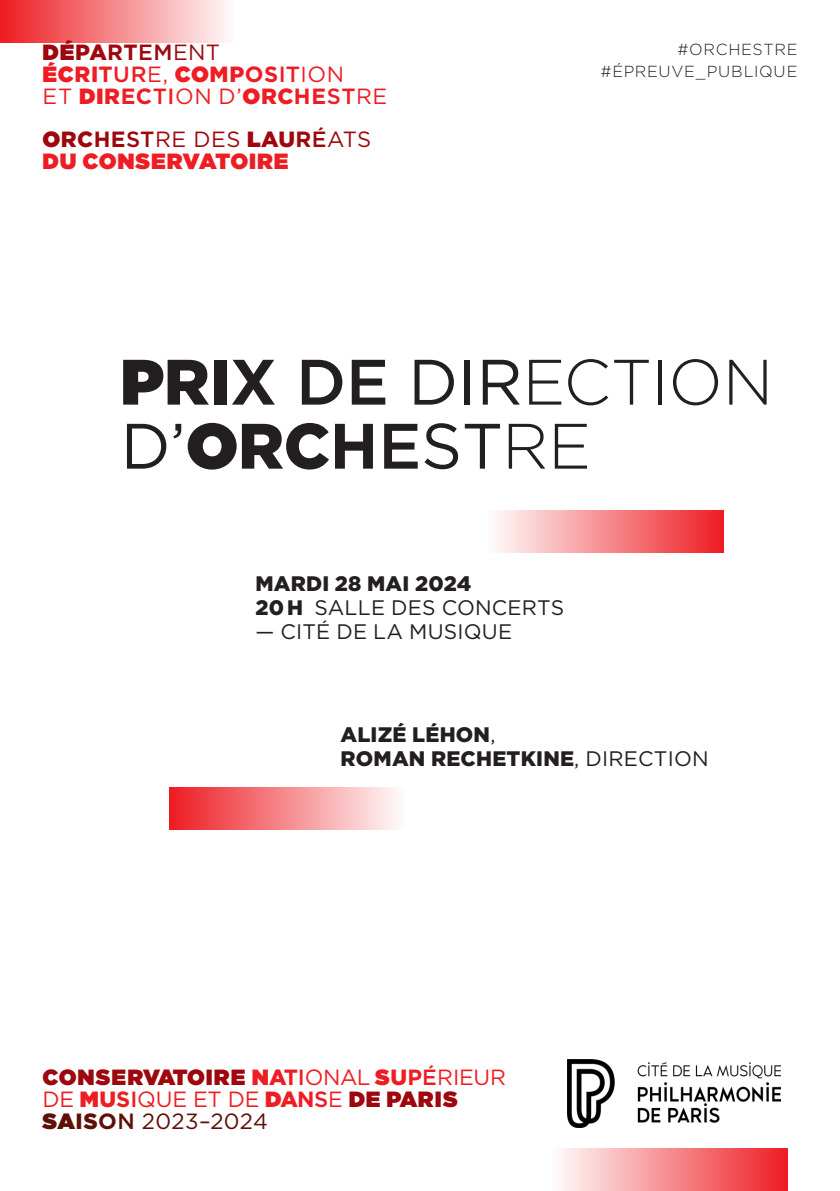
<style>
.page{position:relative;width:840px;height:1191px;background:#fff}
.page>*{position:absolute;margin:0;border:0;box-sizing:border-box;transform-origin:0 0}
._01-_Titre_couverture{font:300 64px/64px "Gotham";letter-spacing:-.005em;color:#231f20}
.t1{font:900 22px/22px "Gotham";letter-spacing:.035em;color:#9d070d}
.t2{font:22px/22px "Gotham";letter-spacing:.03em;color:#ee1d23}
.t3{font:900 22px/22px "Gotham";letter-spacing:.035em;color:#ee1d23}
.t4{font:900 21px/24px "Gotham";letter-spacing:.01em;color:#231f20}
.t5{font:21px "Gotham";letter-spacing:.01em;color:#231f20}
.t6{font:300 16px/22px "Gotham";letter-spacing:.045em;color:#231f20;text-align:right}
.s1{font-weight:900;color:#9d070d}
.s2{font-weight:700;color:#9d070d}
.s3{font-weight:500;color:#9d070d}
.s4{color:#9d070d}
.s5{font-weight:900}
.s6{font-weight:700}
.s7{font-weight:500}
.s8{font-weight:400;color:#9d070d}
.s9{font-weight:400}
.s10{color:#ee1d23}
.s11{font-weight:700;color:#ee1d23}
.s12{font-weight:500;color:#ee1d23}
.s13{font-weight:400;color:#ee1d23}
.s14{color:#5e1007}
.s15{font-weight:700;color:#5e1007}
.s16{font-weight:500;color:#5e1007}
.s17{font-weight:400;color:#5e1007}
</style>
<div class="page">
<div style="left:551px;top:1148px;width:236px;height:43px;background:linear-gradient(to right,#fefefe,#ee1f25)"></div>
<div style="left:488px;top:510px;width:235px;height:43px;background:linear-gradient(to right,#fefdfd,#ee1e24)"></div>
<div style="left:169px;top:787px;width:236px;height:43px;background:linear-gradient(to right,#ed1c22,#fefbfb)"></div>
<div style="left:0;top:0;width:235px;height:43px;background:linear-gradient(to right,#ee1c22,#fefcfc)"></div>
<img style="left:567px;top:1059px;width:213px;height:68px">
<p class="t2" style="left:43px;top:41px;width:346px"><span class="s1">DÉ</span><span class="s1">PA</span><span class="s2">RT</span><span class="s3">EM</span><span class="s4">ENT<br></span><span class="s5">ÉC</span><span class="s5">RI</span><span class="s6">T</span><span class="s7">UR</span>E, <span class="s5">CO</span><span class="s5">MP</span><span class="s6">OS</span><span class="s7">IT</span>ION<br>ET <span class="s5">DI</span><span class="s5">R</span><span class="s6">EC</span><span class="s7">TI</span>ON D’<span class="s5">O</span><span class="s5">RC</span><span class="s6">HE</span><span class="s7">ST</span>RE</p>
<p class="t3" style="left:43px;top:128px;width:330px"><span class="s4">O</span><span class="s4">RC</span><span class="s2">HE</span><span class="s3">ST</span><span class="s8">RE DES</span> <span class="s4">L</span><span class="s4">AU</span><span class="s2">R</span><span class="s3">É</span><span class="s8">ATS<br></span>DU CONSERVATOIRE</p>
<p class="t6" style="left:600px;top:38px;width:198px">#ORCHESTRE #ÉPREUVE_PUBLIQUE</p>
<p class="_01-_Titre_couverture" style="left:120px;top:348px;width:653px"><span class="s5">P</span><span class="s5">RI</span><span class="s6">X</span> <span class="s7">DE</span> <span class="s9">DIR</span>ECTION<br><span class="s9">D’</span><span class="s5">O</span><span class="s5">RC</span><span class="s6">H</span><span class="s7">E</span><span class="s9">ST</span>RE</p>
<p class="t4" style="left:255px;top:571px;width:310px">MARDI 28 MAI 2024<br>20 H <span class="s9">SALLE DES CONCERTS</span></p>
<p class="t5" style="left:255px;top:618px;width:258px">— CITÉ DE LA MUSIQUE</p>
<p class="t4" style="left:340px;top:722px;width:369px">ALIZÉ LÉHON<span class="s9">,<br></span>ROMAN RECHETKINE<span class="s9">, DIRECTION</span></p>
<p class="t1" style="left:43px;top:1065px;width:464px">CONSERVATOIRE <span class="s10">N</span><span class="s10">A</span><span class="s11">T</span><span class="s12">I</span><span class="s13">ONAL</span> <span class="s10">S</span><span class="s10">U</span><span class="s11">P</span><span class="s12">É</span><span class="s13">RIEUR<br>DE</span> <span class="s10">M</span><span class="s10">U</span><span class="s11">S</span><span class="s12">I</span><span class="s13">QUE ET DE</span> <span class="s10">D</span><span class="s10">A</span><span class="s11">N</span><span class="s12">S</span><span class="s13">E</span> DE PARIS<br><span class="s14">SA</span><span class="s14">IS</span><span class="s15">O</span><span class="s16">N</span> <span class="s17">2023–2024</span></p>
</div>
